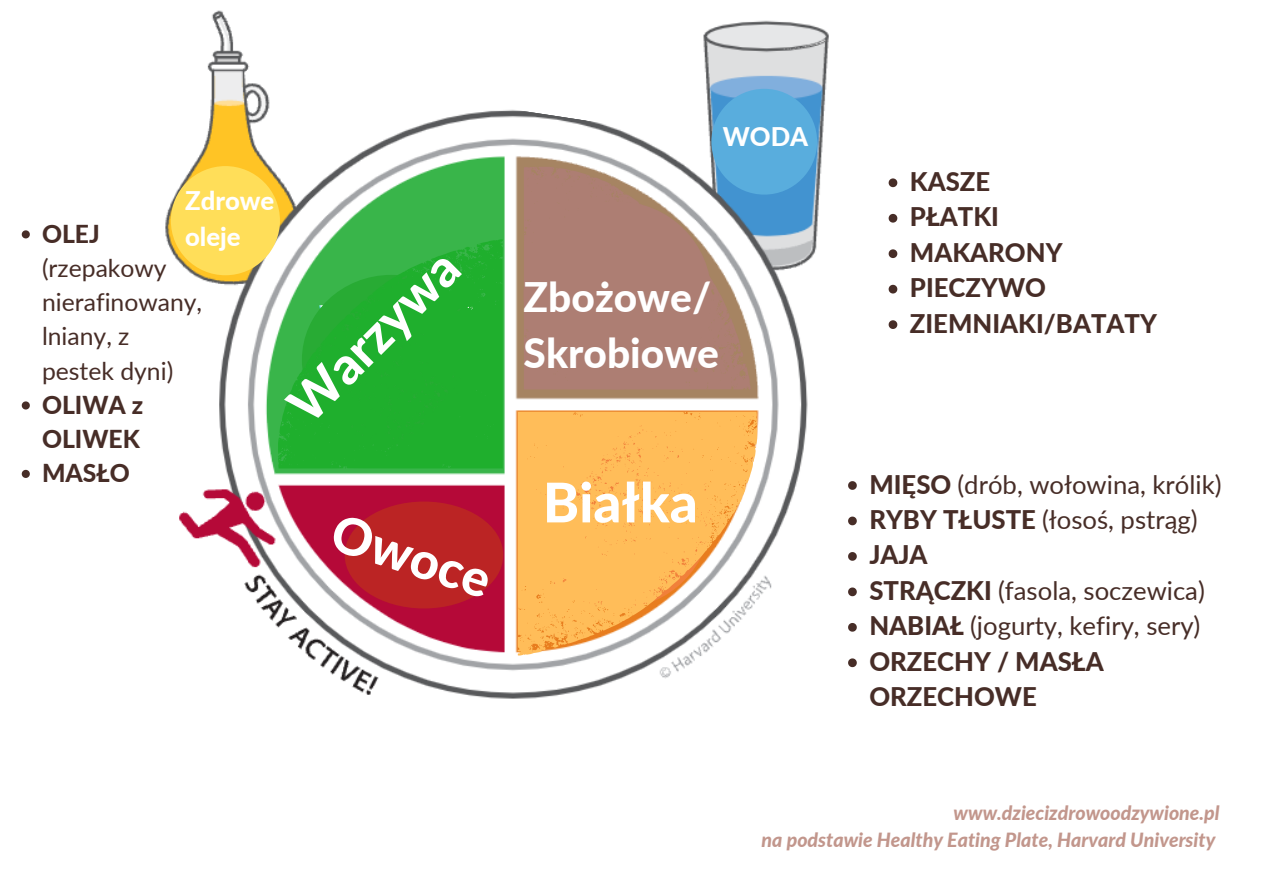
<style>
.page{position:relative;width:1263px;height:894px;background:#fff}
.page>*{position:absolute;margin:0;border:0;box-sizing:border-box;transform-origin:0 0}
.t1{font:800 54.75px "Lato";color:#fff}
.t2{font:800 51px "Lato";color:#fff}
.t3{font:800 40.65px "Lato";color:#fff}
.t4{font:25.65px "Lato";color:#472d27}
.t5{font:800 25.65px/35.4px "Lato";color:#472d27}
.t6{font:800 25.65px "Lato";color:#fff}
.t7{font:24.75px/34.2px "Lato";color:#472d27}
.t8{font:800 24.75px/34.2px "Lato";color:#472d27}
.t9{font:italic 800 19.5px "Lato";color:#c2968c}
.s1{font-weight:800}
</style>
<div class="page">
<img style="left:165px;top:10px;width:690px;height:689px">
<div style="left:171px;top:166px;width:109px;height:109px;background:#ffde59;border-radius:50%"></div>
<div style="left:711px;top:89px;width:106px;height:105px;background:#59addd;border-radius:50%"></div>
<div style="left:345px;top:501px;width:158px;height:107px;background:#bb2424;border-radius:50%"></div>
<svg style="left:518px;top:411px;width:239px;height:244px;fill:#ffbd59"></svg>
<svg style="left:524px;top:166px;width:227px;height:223px;background:#b18f86"></svg>
<svg style="left:278px;top:239px;width:225px;height:229px;background:#2cb23a"></svg>
<svg style="left:561px;top:10px;width:169px;height:126px"></svg>
<svg style="left:848px;top:481px;width:9px;height:8px"></svg>
<svg style="left:848px;top:516px;width:9px;height:9px"></svg>
<svg style="left:848px;top:552px;width:9px;height:8px"></svg>
<svg style="left:848px;top:587px;width:9px;height:9px"></svg>
<svg style="left:848px;top:622px;width:9px;height:9px"></svg>
<svg style="left:848px;top:658px;width:9px;height:9px"></svg>
<svg style="left:889px;top:178px;width:8px;height:9px"></svg>
<svg style="left:889px;top:214px;width:8px;height:8px"></svg>
<svg style="left:889px;top:249px;width:8px;height:9px"></svg>
<svg style="left:889px;top:285px;width:8px;height:8px"></svg>
<svg style="left:889px;top:320px;width:8px;height:9px"></svg>
<svg style="left:22px;top:230px;width:8px;height:8px"></svg>
<svg style="left:22px;top:401px;width:8px;height:8px"></svg>
<svg style="left:22px;top:469px;width:8px;height:9px"></svg>
<svg style="left:220px;top:10px;width:341px;height:143px"></svg>
<p class="t6" style="left:185px;top:185px;width:91px">Zdrowe</p>
<p class="t6" style="left:185px;top:220px;width:57px">oleje</p>
<p class="t7" style="left:42px;top:216px;width:162px"><span class="s1">OLEJ </span>(rzepakowy nierafinowany, lniany, z pestek dyni)</p>
<p class="t8" style="left:42px;top:387px;width:103px">OLIWA z<br>OLIWEK</p>
<p class="t8" style="left:42px;top:455px;width:89px">MASŁO</p>
<p class="t2" style="left:274px;top:390px;width:219px;rotate:-45deg">Warzywa</p>
<p class="t2" style="left:343px;top:500px;width:166px;rotate:18deg">Owoce</p>
<p class="t6" style="left:723px;top:120px;width:87px">WODA</p>
<p class="t3" style="left:524px;top:271px;width:189px">Zbożowe/</p>
<p class="t3" style="left:524px;top:328px;width:197px">Skrobiowe</p>
<p class="t1" style="left:543px;top:468px;width:156px">Białka</p>
<p class="t5" style="left:910px;top:163px;width:82px">KASZE</p>
<p class="t5" style="left:910px;top:199px;width:91px">PŁATKI</p>
<p class="t5" style="left:910px;top:234px;width:154px">MAKARONY</p>
<p class="t5" style="left:910px;top:269px;width:138px">PIECZYWO</p>
<p class="t5" style="left:910px;top:305px;width:249px">ZIEMNIAKI/BATATY</p>
<p class="t4" style="left:869px;top:468px;width:354px"><span class="s1">MIĘSO</span> (drób, wołowina, królik)</p>
<p class="t4" style="left:869px;top:503px;width:330px"><span class="s1">RYBY TŁUSTE</span> (łosoś, pstrąg)</p>
<p class="t5" style="left:869px;top:536px;width:60px">JAJA</p>
<p class="t4" style="left:869px;top:574px;width:337px"><span class="s1">STRĄCZKI</span> (fasola, soczewica)</p>
<p class="t4" style="left:869px;top:610px;width:333px"><span class="s1">NABIAŁ</span> (jogurty, kefiry, sery)</p>
<p class="t5" style="left:869px;top:643px;width:236px">ORZECHY / MASŁA<br>ORZECHOWE</p>
<p class="t9" style="left:954px;top:800px;width:267px">www.dziecizdrowoodzywione.pl</p>
<p class="t9" style="left:762px;top:827px;width:455px">na podstawie Healthy Eating Plate, Harvard University</p>
</div>
